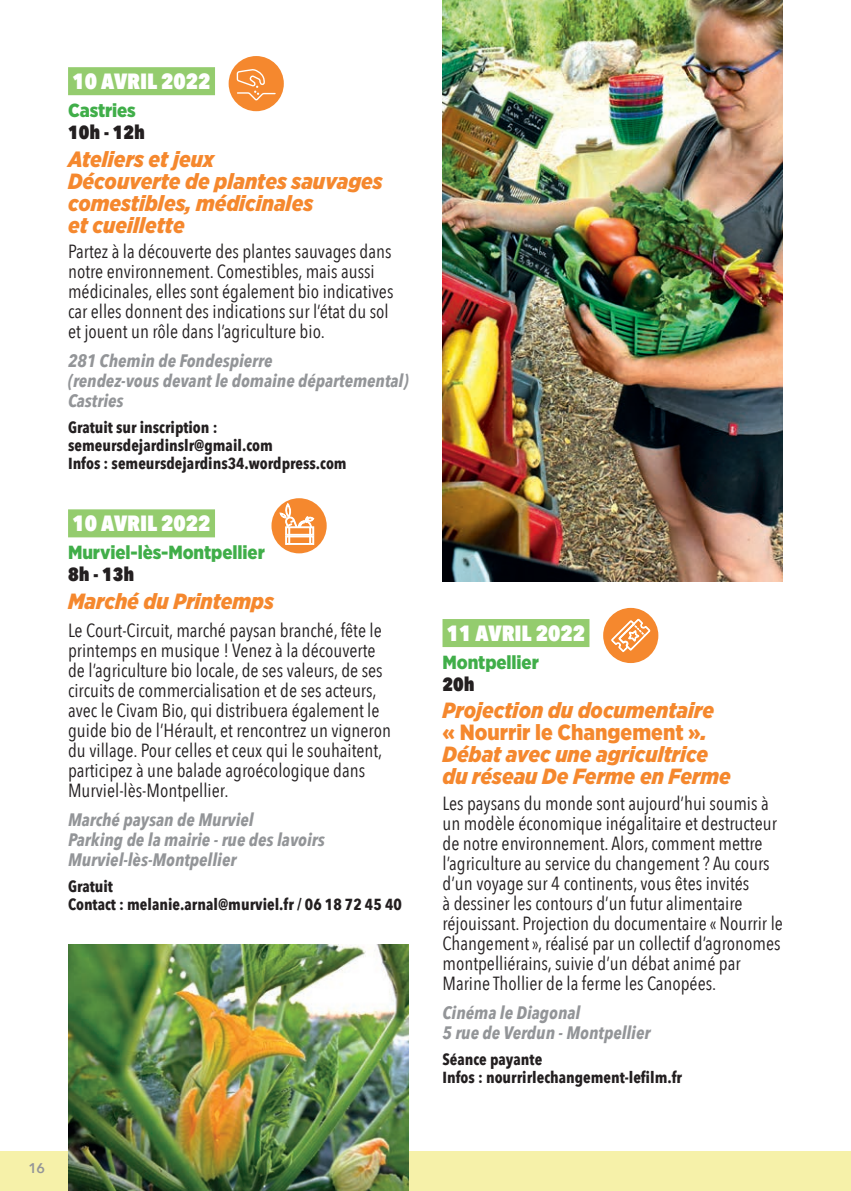
<style>
.page{position:relative;width:851px;height:1191px;background:#fff}
.page>*{position:absolute;margin:0;border:0;box-sizing:border-box;transform-origin:0 0}
.t1{font:italic 900 22px/22px "Gotham Narrow";color:#f5882e}
.t2{font:800 22px "Avenir Next Condensed";color:#fff}
.t3{font:19px/20px "Avenir Next Condensed";color:#231f20}
.t4{font:900 19px "Gotham Narrow";letter-spacing:-.005em;color:#40ae49}
.t5{font:800 19px "Avenir Next Condensed";color:#231f20}
.t6{font:italic 700 18px/20px "Avenir Next Condensed";color:#939598}
.t7{font:700 16px/18px "Avenir Next Condensed";color:#231f20}
.t8{font:600 14px "Avenir Next";color:#939598}
.s1{font-style:normal}
</style>
<div class="page">
<div style="left:0;top:1151px;width:850px;height:40px;background:#f6f1a9"></div>
<div style="left:68px;top:67px;width:147px;height:28px;background:#94cc6e"></div>
<div style="left:68px;top:509px;width:147px;height:28px;background:#94cc6e"></div>
<div style="left:228px;top:56px;width:56px;height:55px;background:#f5882e;border-radius:50%"></div>
<svg style="left:236px;top:69px;width:40px;height:32px"></svg>
<div style="left:271px;top:498px;width:55px;height:55px;background:#f5882e;border-radius:50%"></div>
<svg style="left:280px;top:503px;width:34px;height:41px"></svg>
<div style="left:442px;top:619px;width:147px;height:28px;background:#94cc6e"></div>
<div style="left:603px;top:608px;width:55px;height:55px;background:#f5882e;border-radius:50%"></div>
<svg style="left:611px;top:619px;width:39px;height:33px"></svg>
<img style="left:442px;top:0;width:340px;height:581px">
<img style="left:68px;top:944px;width:340px;height:247px">
<p class="t2" style="left:72px;top:68px;width:140px">10 AVRIL 2022</p>
<p class="t4" style="left:68px;top:98px;width:69px">Castries</p>
<p class="t5" style="left:68px;top:120px;width:78px">10h - 12h</p>
<p class="t1" style="left:68px;top:148px;width:316px">Ateliers et jeux<br>Découverte de plantes sauvages comestibles, médicinales<br>et cueillette</p>
<p class="t3" style="left:68px;top:241px;width:327px">Partez à la découverte des plantes sauvages dans notre environnement. Comestibles, mais aussi médicinales, elles sont également bio indicatives car elles donnent des indications sur l’état du sol et jouent un rôle dans l’agriculture bio.</p>
<p class="t6" style="left:68px;top:350px;width:342px">281 Chemin de Fondespierre<br>(rendez-vous devant le domaine départemental)<br>Castries</p>
<p class="t7" style="left:68px;top:418px;width:280px">Gratuit sur inscription : semeursdejardinslr@gmail.com<br>Infos : semeursdejardins34.wordpress.com</p>
<p class="t2" style="left:72px;top:510px;width:140px">10 AVRIL 2022</p>
<p class="t4" style="left:68px;top:540px;width:198px">Murviel-lès-Montpellier</p>
<p class="t5" style="left:68px;top:562px;width:68px">8h - 13h</p>
<p class="t1" style="left:68px;top:590px;width:207px">Marché du Printemps</p>
<p class="t3" style="left:68px;top:619px;width:324px">Le Court-Circuit, marché paysan branché, fête le printemps en musique ! Venez à la découverte de l’agriculture bio locale, de ses valeurs, de ses circuits de commercialisation et de ses acteurs, avec le Civam Bio, qui distribuera également le guide bio de l’Hérault, et rencontrez un vigneron du village. Pour celles et ceux qui le souhaitent, participez à une balade agroécologique dans Murviel-lès-Montpellier.</p>
<p class="t6" style="left:68px;top:809px;width:258px">Marché paysan de Murviel<br>Parking de la mairie - rue des lavoirs<br>Murviel-lès-Montpellier</p>
<p class="t7" style="left:68px;top:877px;width:335px">Gratuit<br>Contact : melanie.arnal@murviel.fr / 06 18 72 45 40</p>
<p class="t8" style="left:28px;top:1155px;width:18px">16</p>
<p class="t2" style="left:447px;top:619px;width:140px">11 AVRIL 2022</p>
<p class="t4" style="left:442px;top:649px;width:98px">Montpellier</p>
<p class="t5" style="left:442px;top:672px;width:34px">20h</p>
<p class="t1" style="left:442px;top:699px;width:290px">Projection du documentaire <span class="s1">« Nourrir le Changement »</span>.<br>Débat avec une agricultrice du réseau De Ferme en Ferme</p>
<p class="t3" style="left:442px;top:792px;width:342px">Les paysans du monde sont aujourd’hui soumis à un modèle économique inégalitaire et destructeur de notre environnement. Alors, comment mettre l’agriculture au service du changement ? Au cours d’un voyage sur 4 continents, vous êtes invités<br>à dessiner les contours d’un futur alimentaire réjouissant. Projection du documentaire « Nourrir le Changement », réalisé par un collectif d’agronomes montpelliérains, suivie d’un débat animé par Marine Thollier de la ferme les Canopées.</p>
<p class="t6" style="left:442px;top:1002px;width:209px">Cinéma le Diagonal<br>5 rue de Verdun - Montpellier</p>
<p class="t7" style="left:442px;top:1050px;width:241px">Séance payante<br>Infos : nourrirlechangement-lefilm.fr</p>
</div>
